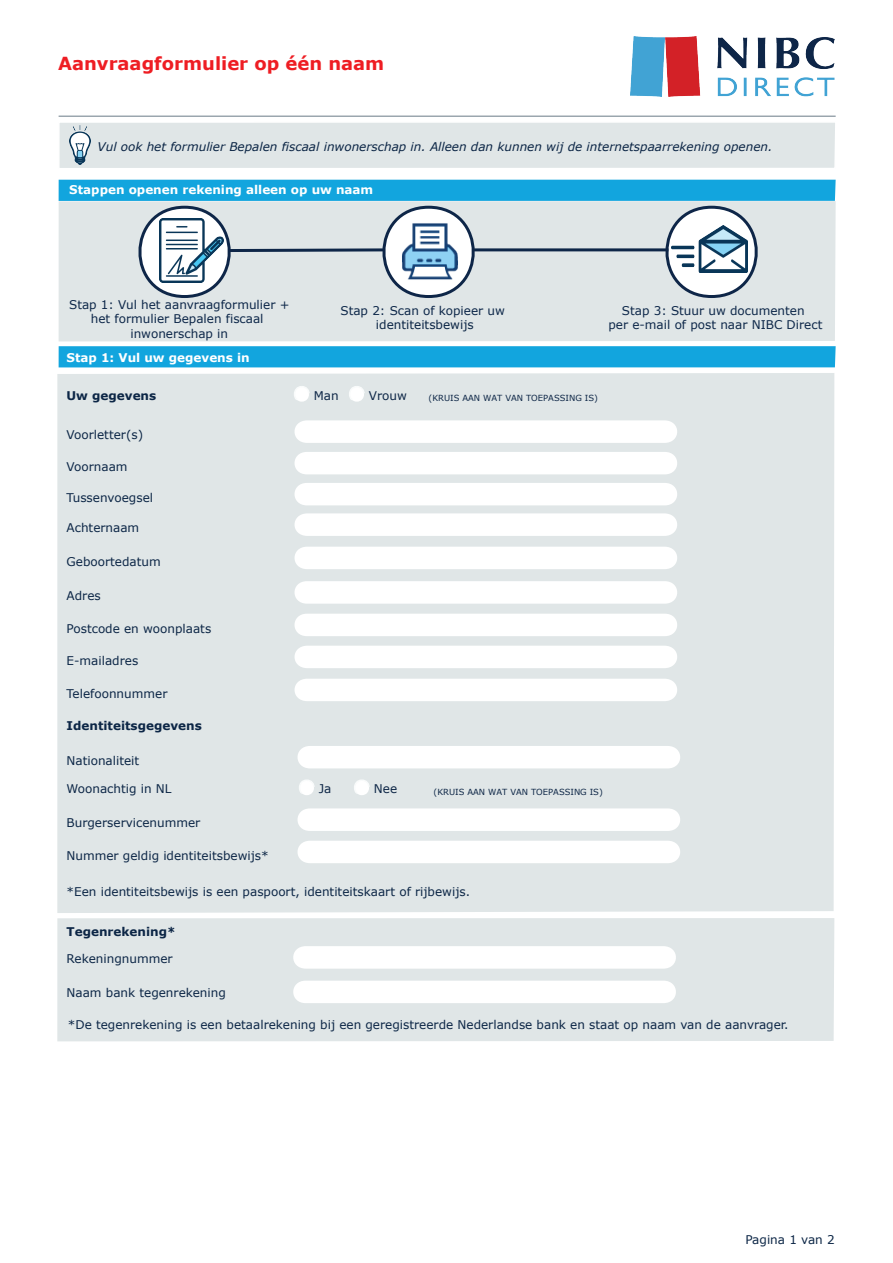
<style>
.page{position:relative;width:893px;height:1263px;background:#fff}
.page>*{position:absolute;margin:0;border:0;box-sizing:border-box;transform-origin:0 0}
.t1{font:700 18px "Verdana";color:#ee1d23}
.t2{font:12px "Verdana";color:#0c2646}
.t3{font:12px/14.4px "Verdana";color:#0d2749;text-align:center}
.t4{font:italic 12px "Verdana";color:#0b2545}
.t5{font:700 12px "Verdana";color:#fff}
.t6{font:700 12px "Verdana";color:#0c2646}
.t7{font:12px "Verdana";color:#0b2545}
.t8{font:12px "Verdana";color:#0d2646}
.t9{font:8.4px "Verdana";color:#0d2646}
</style>
<div class="page">
<img style="left:630px;top:36px;width:204px;height:60px">
<div style="left:57px;top:373px;width:777px;height:540px;background:#e0e6e7"></div>
<svg style="left:292px;top:385px;width:21px;height:18px"></svg>
<svg style="left:347px;top:385px;width:21px;height:18px"></svg>
<svg style="left:290px;top:581px;width:391px;height:23px"></svg>
<svg style="left:290px;top:614px;width:391px;height:22px"></svg>
<svg style="left:290px;top:547px;width:391px;height:22px"></svg>
<svg style="left:290px;top:646px;width:391px;height:22px"></svg>
<svg style="left:290px;top:452px;width:391px;height:22px"></svg>
<svg style="left:290px;top:483px;width:391px;height:22px"></svg>
<svg style="left:289px;top:412px;width:392px;height:31px"></svg>
<svg style="left:290px;top:513px;width:391px;height:23px"></svg>
<div style="left:57px;top:918px;width:777px;height:123px;background:#e0e6e7"></div>
<svg style="left:289px;top:981px;width:391px;height:22px"></svg>
<svg style="left:289px;top:946px;width:391px;height:23px"></svg>
<div style="left:59px;top:346px;width:777px;height:21px;background:#12a5de"></div>
<div style="left:59px;top:299px;width:776px;height:42px;background:#e0e6e7"></div>
<svg style="left:59px;top:180px;width:777px;height:119px;background:#b1d2df"></svg>
<img style="left:400px;top:221px;width:60px;height:60px">
<hr style="left:473px;top:248px;width:195px;height:3px;background:#0e2648">
<svg style="left:293px;top:841px;width:391px;height:22px"></svg>
<svg style="left:293px;top:808px;width:391px;height:23px"></svg>
<svg style="left:293px;top:746px;width:391px;height:22px"></svg>
<svg style="left:297px;top:779px;width:21px;height:18px"></svg>
<svg style="left:352px;top:779px;width:21px;height:18px"></svg>
<svg style="left:290px;top:679px;width:391px;height:22px"></svg>
<svg style="left:58px;top:115px;width:778px;height:53px;background:#e1e7e8"></svg>
<img style="left:69px;top:126px;width:21px;height:38px">
<h1 class="t1" style="left:58px;top:51px;width:328px">Aanvraagformulier op één naam</h1>
<p class="t4" style="left:98px;top:139px;width:676px">Vul ook het formulier Bepalen fiscaal inwonerschap in. Alleen dan kunnen wij de internetspaarrekening openen.</p>
<p class="t5" style="left:69px;top:181px;width:306px">Stappen openen rekening alleen op uw naam</p>
<p class="t3" style="left:69px;top:297px;width:222px">Stap 1: Vul het aanvraagformulier + het formulier Bepalen fiscaal inwonerschap in</p>
<p class="t3" style="left:340px;top:303px;width:166px">Stap 2: Scan of kopieer uw</p>
<p class="t7" style="left:376px;top:317px;width:99px">identiteitsbewijs</p>
<p class="t5" style="left:67px;top:349px;width:185px">Stap 1: Vul uw gegevens in</p>
<p class="t6" style="left:67px;top:387px;width:91px">Uw gegevens</p>
<p class="t2" style="left:67px;top:427px;width:78px">Voorletter(s)</p>
<p class="t2" style="left:67px;top:458px;width:63px">Voornaam</p>
<p class="t2" style="left:67px;top:489px;width:88px">Tussenvoegsel</p>
<p class="t2" style="left:67px;top:520px;width:74px">Achternaam</p>
<p class="t2" style="left:67px;top:553px;width:96px">Geboortedatum</p>
<p class="t2" style="left:67px;top:587px;width:36px">Adres</p>
<p class="t2" style="left:67px;top:620px;width:146px">Postcode en woonplaats</p>
<p class="t2" style="left:67px;top:652px;width:73px">E-mailadres</p>
<p class="t2" style="left:67px;top:685px;width:102px">Telefoonnummer</p>
<p class="t6" style="left:67px;top:717px;width:137px">Identiteitsgegevens</p>
<p class="t8" style="left:314px;top:387px;width:26px">Man</p>
<p class="t8" style="left:369px;top:387px;width:40px">Vrouw</p>
<p class="t9" style="left:429px;top:392px;width:171px">(KRUIS AAN WAT VAN TOEPASSING IS)</p>
<p class="t3" style="left:608px;top:303px;width:215px">Stap 3: Stuur uw documenten<br>per e-mail of post naar NIBC Direct</p>
<p class="t2" style="left:67px;top:752px;width:74px">Nationaliteit</p>
<p class="t2" style="left:67px;top:781px;width:106px">Woonachtig in NL</p>
<p class="t2" style="left:67px;top:815px;width:135px">Burgerservicenummer</p>
<p class="t2" style="left:67px;top:847px;width:204px">Nummer geldig identiteitsbewijs*</p>
<p class="t8" style="left:319px;top:781px;width:14px">Ja</p>
<p class="t8" style="left:374px;top:781px;width:25px">Nee</p>
<p class="t9" style="left:434px;top:786px;width:171px">(KRUIS AAN WAT VAN TOEPASSING IS)</p>
<p class="t2" style="left:67px;top:883px;width:405px">*Een identiteitsbewijs is een paspoort, identiteitskaart of rijbewijs.</p>
<p class="t6" style="left:67px;top:923px;width:111px">Tegenrekening*</p>
<p class="t2" style="left:67px;top:950px;width:108px">Rekeningnummer</p>
<p class="t2" style="left:67px;top:984px;width:161px">Naam bank tegenrekening</p>
<p class="t2" style="left:68px;top:1016px;width:722px">*De tegenrekening is een betaalrekening bij een geregistreerde Nederlandse bank en staat op naam van de aanvrager.</p>
<p class="t2" style="left:745px;top:1231px;width:91px">Pagina 1 van 2</p>
</div>
